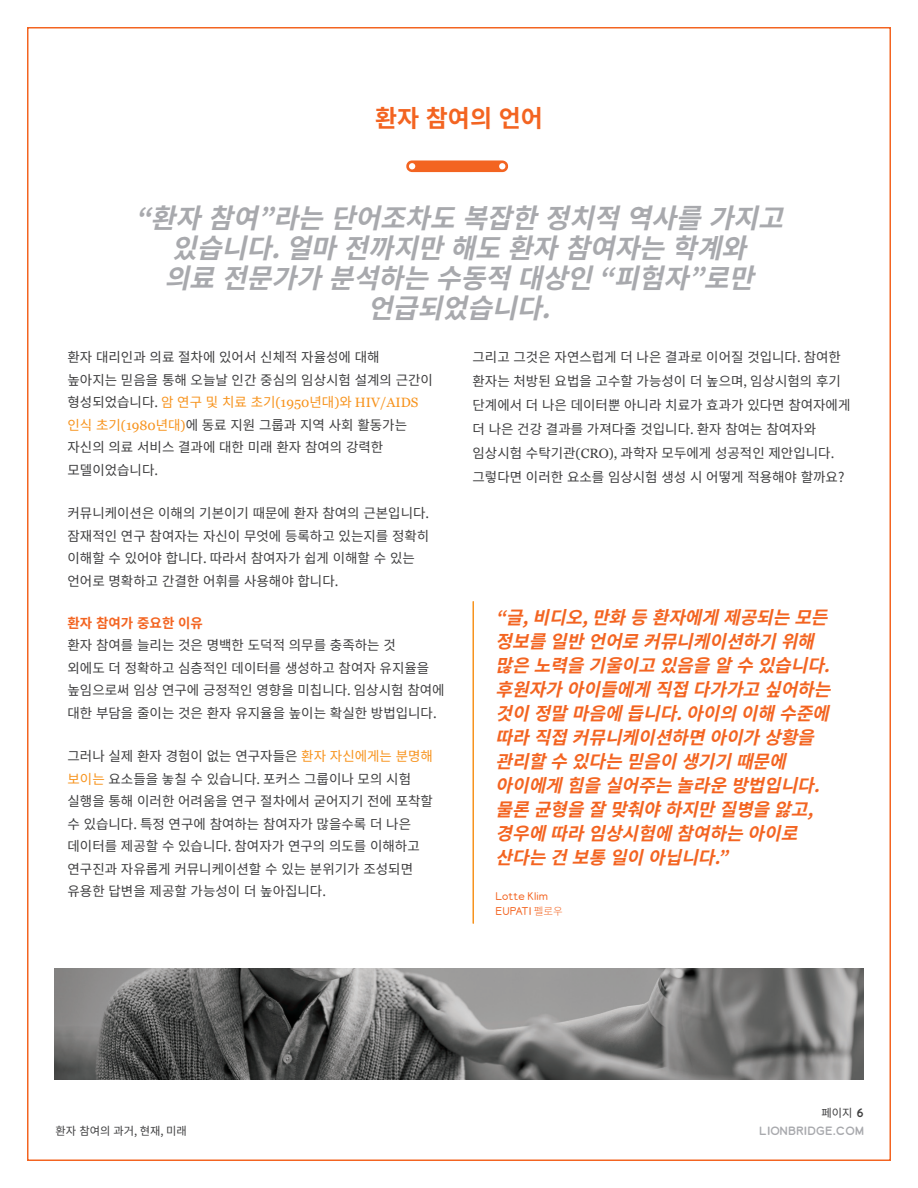
<style>
.page{position:relative;width:918px;height:1188px;background:#fff}
.page>*{position:absolute;margin:0;border:0;box-sizing:border-box;transform-origin:0 0}
.Lion_Main_Title{font:italic 700 27px/30px "Noto Sans CJ Kkr";color:#a8a9ad;text-align:center}
.Lion_Main_Title-2{font:700 24px "Noto Sans CJ Kkr";color:#f36421}
.t1{font:italic 700 18px/24px "Noto Sans CJ Kkr";color:#f36421}
.t2{font:13.5px/22.5px "Noto Sans CJ Kkr";color:#3e3e3f}
.t3{font:700 13.5px "Noto Sans CJ Kkr";color:#f36421}
.t4{font:11.25px "Noto Sans CJ Kkr";color:#3e3e3f}
.t5{font:11.25px "Lionbridge Sans";color:#a8a9ad}
.t6{font:300 10.5px "Lionbridge Sans";letter-spacing:-.03em;color:#f36421}
.s1{font-family:"Georgia"}
.s2{color:#f7931d}
.s3{font-family:"Georgia";color:#f7931d}
.s4{font-family:"Noto Sans CJ Kkr"}
.s5{font-family:"Lionbridge Sans"}
</style>
<div class="page">
<svg style="left:406px;top:160px;width:102px;height:12px"></svg>
<img style="left:54px;top:968px;width:810px;height:112px">
<hr style="left:472px;top:602px;width:2px;height:321px;background:#f7931d">
<p class="Lion_Main_Title-2" style="left:375px;top:104px;width:170px">환자 참여의 언어</p>
<p class="Lion_Main_Title" style="left:135px;top:203px;width:666px">“환자참여”라는단어조차도복잡한정치적역사를가지고 있습니다.얼마전까지만해도환자참여자는학계와 의료전문가가분석하는수동적대상인“피험자”로만 언급되었습니다.</p>
<p class="t2" style="left:68px;top:346px;width:367px">환자 대리인과 의료 절차에 있어서 신체적 자율성에 대해<br>높아지는 믿음을 통해 오늘날 인간 중심의 임상시험 설계의 근간이 형성되었습니다<span class="s1">.</span> <span class="s2">암 연구 및 치료 초기</span><span class="s3">(1950</span><span class="s2">년대</span><span class="s3">)</span><span class="s2">와</span> <span class="s3">HIV/AIDS </span><span class="s2">인식 초기</span><span class="s3">(1980</span><span class="s2">년대</span><span class="s3">)</span>에 동료 지원 그룹과 지역 사회 활동가는 자신의 의료 서비스 결과에 대한 미래 환자 참여의 강력한 모델이었습니다<span class="s1">.</span></p>
<p class="t2" style="left:68px;top:502px;width:363px">커뮤니케이션은 이해의 기본이기 때문에 환자 참여의 근본입니다<span class="s1">. </span>잠재적인 연구 참여자는 자신이 무엇에 등록하고 있는지를 정확히 이해할 수 있어야 합니다<span class="s1">.</span> 따라서 참여자가 쉽게 이해할 수 있는 언어로 명확하고 간결한 어휘를 사용해야 합니다<span class="s1">.</span></p>
<p class="t3" style="left:68px;top:615px;width:137px">환자 참여가 중요한 이유</p>
<p class="t2" style="left:68px;top:634px;width:379px">환자 참여를 늘리는 것은 명백한 도덕적 의무를 충족하는 것<br>외에도 더 정확하고 심층적인 데이터를 생성하고 참여자 유지율을 높임으로써 임상 연구에 긍정적인 영향을 미칩니다<span class="s1">.</span> 임상시험 참여에 대한 부담을 줄이는 것은 환자 유지율을 높이는 확실한 방법입니다<span class="s1">.</span></p>
<p class="t2" style="left:68px;top:745px;width:367px">그러나 실제 환자 경험이 없는 연구자들은 <span class="s2">환자 자신에게는 분명해 보이는</span> 요소들을 놓칠 수 있습니다<span class="s1">.</span> 포커스 그룹이나 모의 시험 실행을 통해 이러한 어려움을 연구 절차에서 굳어지기 전에 포착할 수 있습니다<span class="s1">.</span> 특정 연구에 참여하는 참여자가 많을수록 더 나은 데이터를 제공할 수 있습니다<span class="s1">.</span> 참여자가 연구의 의도를 이해하고 연구진과 자유롭게 커뮤니케이션할 수 있는 분위기가 조성되면 유용한 답변을 제공할 가능성이 더 높아집니다<span class="s1">.</span></p>
<p class="t2" style="left:472px;top:346px;width:380px;line-height:24px">그리고 그것은 자연스럽게 더 나은 결과로 이어질 것입니다<span class="s1">.</span> 참여한 환자는 처방된 요법을 고수할 가능성이 더 높으며<span class="s1">,</span> 임상시험의 후기 단계에서 더 나은 데이터뿐 아니라 치료가 효과가 있다면 참여자에게 더 나은 건강 결과를 가져다줄 것입니다<span class="s1">.</span> 환자 참여는 참여자와 임상시험 수탁기관<span class="s1">(CRO),</span> 과학자 모두에게 성공적인 제안입니다<span class="s1">. </span>그렇다면 이러한 요소를 임상시험 생성 시 어떻게 적용해야 할까요?</p>
<p class="t1" style="left:496px;top:606px;width:347px">“글,비디오,만화등환자에게제공되는모든 정보를일반언어로커뮤니케이션하기위해 많은노력을기울이고있음을알수있습니다. 후원자가아이들에게직접다가가고싶어하는 것이정말마음에듭니다.아이의이해수준에 따라직접커뮤니케이션하면아이가상황을 관리할수있다는믿음이생기기때문에 아이에게힘을실어주는놀라운방법입니다. 물론균형을잘맞춰야하지만질병을앓고, 경우에따라임상시험에참여하는아이로 산다는건보통일이아닙니다.”</p>
<p class="t6" style="left:496px;top:888px;width:54px">Lotte Klim</p>
<p class="t6" style="left:496px;top:903px;width:69px">EUPATI <span class="s4">펠로우</span></p>
<p class="t4" style="left:56px;top:1124px;width:133px">환자 참여의 과거, 현재, 미래</p>
<p class="t4" style="left:821px;top:1107px;width:44px">페이지 <span class="s5">6</span></p>
<p class="t5" style="left:759px;top:1123px;width:106px">LIONBRIDGE.COM</p>
</div>
